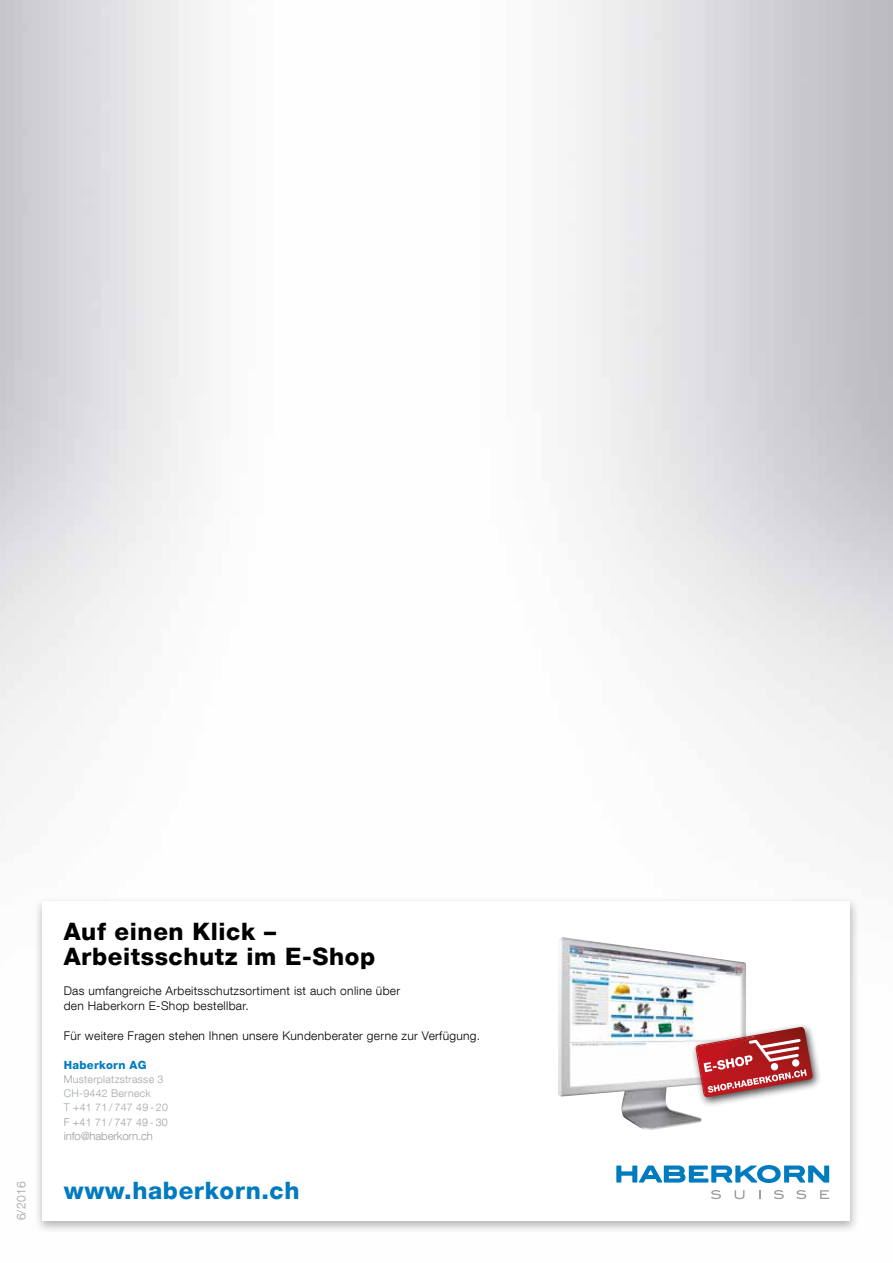
<style>
.page{position:relative;width:893px;height:1263px;background:#fff}
.page>*{position:absolute;margin:0;border:0;box-sizing:border-box;transform-origin:0 0}
.t1{font:800 24px/25.5px "Helvetica Neue LT Com";letter-spacing:.025em;color:#000}
.t2{font:800 24px "Helvetica Neue LT Com";letter-spacing:.025em;color:#007bc0}
.t3{font:300 12px/15px "Helvetica Neue LT Com";letter-spacing:.025em;color:#000}
.t4{font:300 12px "Helvetica Neue LT Com";color:#9d9d9c}
.t5{font:300 11.25px "Helvetica Neue LT Com";letter-spacing:-.01em;color:#9d9d9c}
.t6{font:800 11.25px "Helvetica Neue LT Com";letter-spacing:.025em;color:#007bc0}
.t7{font:300 10.65px/14.1px "Helvetica Neue LT Com";letter-spacing:.025em;color:#a1a5a7}
.t8{font:300 10.65px "Helvetica Neue LT Com";letter-spacing:.025em;color:#9d9d9c}
</style>
<div class="page">
<div style="left:34px;top:896px;width:826px;height:338px;background:#000;opacity:.3"></div>
<div style="left:43px;top:901px;width:807px;height:319px;background:#fff"></div>
<svg style="left:711px;top:1190px;width:10px;height:9px"></svg>
<svg style="left:735px;top:1190px;width:9px;height:9px"></svg>
<svg style="left:774px;top:1190px;width:10px;height:9px"></svg>
<svg style="left:796px;top:1190px;width:10px;height:9px"></svg>
<svg style="left:820px;top:1190px;width:9px;height:9px"></svg>
<svg style="left:616px;top:1165px;width:213px;height:18px"></svg>
<img style="left:558px;top:937px;width:188px;height:193px">
<div style="left:690px;top:1022px;width:132px;height:86px;background:#000;opacity:.75"></div>
<svg style="left:695px;top:1027px;width:118px;height:71px"></svg>
<p class="t4" style="left:14px;top:1220px;width:40px;rotate:-90deg">6/2016</p>
<h1 class="t1" style="left:64px;top:918px;width:313px">Auf einen Klick –<br>Arbeitsschutz im E-Shop</h1>
<p class="t3" style="left:64px;top:983px;width:338px">Das umfangreiche Arbeitsschutzsortiment ist auch online über den Haberkorn E-Shop bestellbar.</p>
<p class="t3" style="left:64px;top:1028px;width:418px">Für weitere Fragen stehen Ihnen unsere Kundenberater gerne zur Verfügung.</p>
<p class="t6" style="left:64px;top:1058px;width:84px">Haberkorn AG</p>
<p class="t7" style="left:64px;top:1072px;width:106px">Musterplatzstrasse 3<br>CH-9442 Berneck<br>T +41 71 / 747 49 - 20</p>
<p class="t8" style="left:64px;top:1115px;width:105px">F +41 71 / 747 49 - 30</p>
<p class="t5" style="left:64px;top:1129px;width:91px">info@haberkorn.ch</p>
<h1 class="t2" style="left:64px;top:1176px;width:237px">www.haberkorn.ch</h1>
</div>
